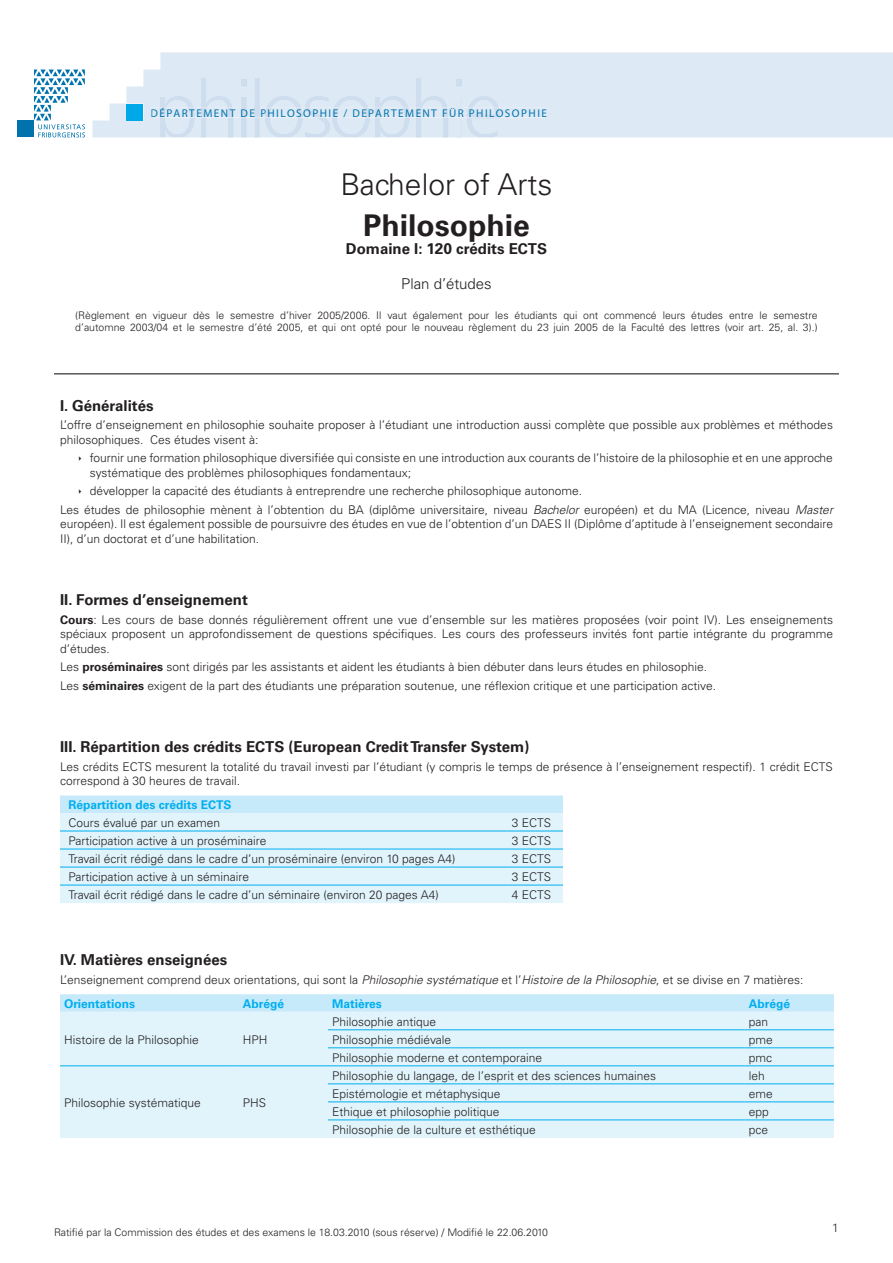
<style>
.page{position:relative;width:893px;height:1263px;background:#fff}
.page>*{position:absolute;margin:0;border:0;box-sizing:border-box;transform-origin:0 0}
.t1{font:300 30px "Univers";color:#231f20}
.t2{font:700 30px "Univers";color:#231f20}
.t3{font:700 15px "Univers";color:#231f20}
.t4{font:300 15px "Univers";color:#231f20}
.t5{font:300 12px/14.4px "Univers";color:#231f20}
.t6{font:700 12px "Univers";color:#00aeef}
.t7{font:11.25px "Frutiger LT Std";letter-spacing:.13em;color:#0073ae}
.t8{font:300 10.5px/12.6px "Univers";color:#231f20}
.s1{color:#0070ac}
.s2{font-size:15.45px}
.s3{font-style:italic}
.s4{font-weight:700}
.s5{font-weight:700;color:#00aeef}
</style>
<div class="page">
<hr style="left:54px;top:373px;width:785px;height:1px;background:#231f20">
<div style="left:60px;top:795px;width:503px;height:18px;background:#c6eafa"></div>
<div style="left:60px;top:813px;width:503px;height:90px;background:#e1f4fc"></div>
<hr style="left:60px;top:831px;width:448px;height:1px;background:#00aeef">
<hr style="left:60px;top:849px;width:448px;height:1px;background:#00aeef">
<hr style="left:60px;top:867px;width:448px;height:1px;background:#00aeef">
<hr style="left:60px;top:885px;width:448px;height:1px;background:#00aeef">
<hr style="left:508px;top:831px;width:55px;height:1px;background:#00aeef">
<hr style="left:508px;top:849px;width:55px;height:1px;background:#00aeef">
<hr style="left:508px;top:867px;width:55px;height:1px;background:#00aeef">
<hr style="left:508px;top:885px;width:55px;height:1px;background:#00aeef">
<svg style="left:60px;top:994px;width:774px;height:18px;background:#c7eafa"></svg>
<div style="left:60px;top:1012px;width:774px;height:126px;background:#e1f4fc"></div>
<hr style="left:328px;top:1029px;width:417px;height:1px;background:#00aeef">
<hr style="left:745px;top:1029px;width:89px;height:1px;background:#00aeef">
<hr style="left:328px;top:1047px;width:417px;height:1px;background:#00aeef">
<hr style="left:745px;top:1047px;width:89px;height:1px;background:#00aeef">
<hr style="left:60px;top:1065px;width:179px;height:1px;background:#00aeef">
<hr style="left:239px;top:1065px;width:89px;height:1px;background:#00aeef">
<hr style="left:328px;top:1065px;width:417px;height:1px;background:#00aeef">
<hr style="left:745px;top:1065px;width:89px;height:1px;background:#00aeef">
<hr style="left:328px;top:1083px;width:417px;height:1px;background:#00aeef">
<hr style="left:745px;top:1083px;width:89px;height:1px;background:#00aeef">
<hr style="left:328px;top:1102px;width:417px;height:1px;background:#00aeef">
<hr style="left:745px;top:1102px;width:89px;height:1px;background:#00aeef">
<hr style="left:328px;top:1120px;width:417px;height:1px;background:#00aeef">
<hr style="left:745px;top:1120px;width:89px;height:1px;background:#00aeef">
<div style="left:17px;top:120px;width:17px;height:17px;background:#0073ae"></div>
<svg style="left:34px;top:70px;width:51px;height:67px"></svg>
<svg style="left:92px;top:52px;width:801px;height:85px;background:#dfeaf4"></svg>
<div style="left:126px;top:103px;width:17px;height:17px;background:#00a8e7"></div>
<svg style="left:151px;top:78px;width:396px;height:59px;background:#dae6f2"></svg>
<p class="t7" style="left:151px;top:106px;width:398px">DÉ<span class="s1">P</span>A<span class="s1">R</span>TE<span class="s1">MENT DE P</span>HILOSOPHIE / DEPARTEMENT FÜR PHILOSOPHIE</p>
<h1 class="t1" style="left:340px;top:167px;width:214px">Bachelor of Arts</h1>
<h1 class="t2" style="left:363px;top:207px;width:168px">Philosophie</h1>
<p class="t3" style="left:346px;top:240px;width:203px">Domaine I: <span class="s2">120</span> crédits ECTS</p>
<p class="t4" style="left:401px;top:275px;width:92px">Plan d’études</p>
<p class="t8" style="left:75px;top:309px;width:744px">(Règlement en vigueur dès le semestre d’hiver 2005/2006. Il vaut également pour les étudiants qui ont commencé leurs études entre le semestre d’automne 2003/04 et le semestre d’été 2005, et qui ont opté pour le nouveau règlement du 23 juin 2005 de la Faculté des lettres (voir art. 25, al. 3).)</p>
<p class="t3" style="left:60px;top:397px;width:95px">I. Généralités</p>
<p class="t5" style="left:60px;top:418px;width:774px">L’offre d’enseignement en philosophie souhaite proposer à l’étudiant une introduction aussi complète que possible aux problèmes et méthodes philosophiques. Ces études visent à:</p>
<p class="t5" style="left:90px;top:451px;width:745px">fournir une formation philosophique diversifiée qui consiste en une introduction aux courants de l’histoire de la philosophie et en une approche systématique des problèmes philosophiques fondamentaux;</p>
<p class="t5" style="left:60px;top:482px;width:774px;line-height:18.6px;text-indent:30px">développer la capacité des étudiants à entreprendre une recherche philosophique autonome.<br>Les études de philosophie mènent à l’obtention du BA (diplôme universitaire, niveau <span class="s3">Bachelor</span> européen) et du MA (Licence, niveau <span class="s3">Master</span></p>
<p class="t5" style="left:60px;top:517px;width:774px">européen). Il est également possible de poursuivre des études en vue de l’obtention d’un DAES II (Diplôme d’aptitude à l’enseignement secondaire<br>II), d’un doctorat et d’une habilitation.</p>
<p class="t3" style="left:60px;top:591px;width:189px">II. Formes d’enseignement</p>
<p class="t5" style="left:60px;top:612px;width:774px;text-align:justify"><span class="s4">Cours</span>: Les cours de base donnés régulièrement offrent une vue d’ensemble sur les matières proposées (voir point IV). Les enseignements spéciaux proposent un approfondissement de questions spécifiques. Les cours des professeurs invités font partie intégrante du programme d’études.</p>
<p class="t5" style="left:60px;top:658px;width:657px;line-height:18.6px">Les <span class="s4">proséminaires</span> sont dirigés par les assistants et aident les étudiants à bien débuter dans leurs études en philosophie.<br>Les <span class="s4">séminaires</span> exigent de la part des étudiants une préparation soutenue, une réflexion critique et une participation active.</p>
<p class="t3" style="left:60px;top:738px;width:471px">III. Répartition des crédits ECTS (European Credit Transfer System)</p>
<p class="t5" style="left:60px;top:759px;width:774px">Les crédits ECTS mesurent la totalité du travail investi par l’étudiant (y compris le temps de présence à l’enseignement respectif). 1 crédit ECTS correspond à 30 heures de travail.</p>
<p class="t6" style="left:69px;top:797px;width:165px">Répartition des crédits ECTS</p>
<p class="t5" style="left:69px;top:815px;width:153px">Cours évalué par un examen</p>
<p class="t5" style="left:512px;top:815px;width:41px">3 ECTS</p>
<p class="t5" style="left:69px;top:833px;width:200px">Participation active à un proséminaire</p>
<p class="t5" style="left:512px;top:833px;width:41px">3 ECTS</p>
<p class="t5" style="left:69px;top:851px;width:388px">Travail écrit rédigé dans le cadre d’un proséminaire (environ 10 pages A4)</p>
<p class="t5" style="left:512px;top:851px;width:41px">3 ECTS</p>
<p class="t5" style="left:69px;top:869px;width:182px">Participation active à un séminaire</p>
<p class="t5" style="left:512px;top:869px;width:41px">3 ECTS</p>
<p class="t5" style="left:69px;top:887px;width:372px">Travail écrit rédigé dans le cadre d’un séminaire (environ 20 pages A4)</p>
<p class="t5" style="left:512px;top:887px;width:41px">4 ECTS</p>
<p class="t3" style="left:60px;top:951px;width:169px">IV. Matières enseignées</p>
<p class="t5" style="left:64px;top:968px;width:741px;line-height:23.5px;text-indent:-4px">L’enseignement comprend deux orientations, qui sont la <span class="s3">Philosophie systématique</span> et l’<span class="s3">Histoire de la Philosophie</span>, et se divise en 7 matières:<br><span class="s5">Orientations</span></p>
<p class="t6" style="left:243px;top:996px;width:43px">Abrégé</p>
<p class="t6" style="left:332px;top:996px;width:51px">Matières</p>
<p class="t6" style="left:749px;top:996px;width:43px">Abrégé</p>
<p class="t5" style="left:64px;top:1032px;width:136px">Histoire de la Philosophie</p>
<p class="t5" style="left:243px;top:1032px;width:26px">HPH</p>
<p class="t5" style="left:64px;top:1095px;width:138px">Philosophie systématique</p>
<p class="t5" style="left:243px;top:1095px;width:25px">PHS</p>
<p class="t5" style="left:332px;top:1014px;width:106px">Philosophie antique</p>
<p class="t5" style="left:749px;top:1014px;width:21px">pan</p>
<p class="t5" style="left:332px;top:1032px;width:121px">Philosophie médiévale</p>
<p class="t5" style="left:749px;top:1032px;width:26px">pme</p>
<p class="t5" style="left:332px;top:1050px;width:212px">Philosophie moderne et contemporaine</p>
<p class="t5" style="left:749px;top:1050px;width:25px">pmc</p>
<p class="t5" style="left:332px;top:1068px;width:326px">Philosophie du langage, de l’esprit et des sciences humaines</p>
<p class="t5" style="left:749px;top:1068px;width:18px">leh</p>
<p class="t5" style="left:332px;top:1086px;width:170px">Epistémologie et métaphysique</p>
<p class="t5" style="left:749px;top:1086px;width:26px">eme</p>
<p class="t5" style="left:332px;top:1104px;width:169px">Ethique et philosophie politique</p>
<p class="t5" style="left:749px;top:1104px;width:22px">epp</p>
<p class="t5" style="left:332px;top:1122px;width:205px">Philosophie de la culture et esthétique</p>
<p class="t5" style="left:749px;top:1122px;width:21px">pce</p>
<p class="t8" style="left:54px;top:1226px;width:495px">Ratifié par la Commission des études et des examens le 18.03.2010 (sous réserve) / Modifié le 22.06.2010</p>
<p class="t5" style="left:832px;top:1221px;width:8px">1</p>
</div>
